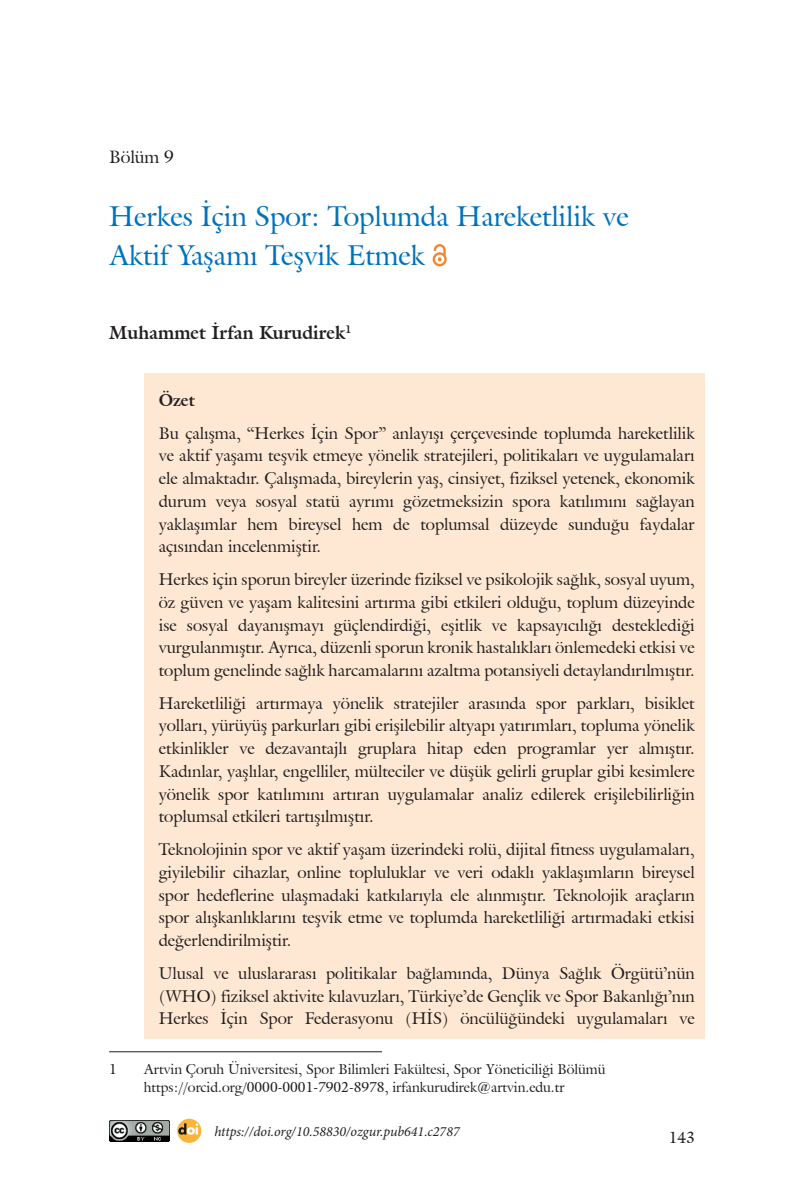
<style>
.page{position:relative;width:794px;height:1191px;background:#fff}
.page>*{position:absolute;margin:0;border:0;box-sizing:border-box;transform-origin:0 0}
.t1{font:28px/38.5px "Galliard IT Cby BT";color:#0072bc}
.t2{font:700 18.38px "Galliard IT Cby BT";color:#231f20}
.t3{font:17.5px "Galliard IT Cby BT";color:#231f20}
.t4{font:16.62px/22.8px "Galliard IT Cby BT";color:#231f20;text-align:justify}
.t5{font:700 16.62px "Galliard IT Cby BT";color:#231f20}
.t6{font:15.75px "Galliard IT Cby BT";color:#231f20}
.t7{font:14px/17.5px "Galliard IT Cby BT";color:#231f20}
.t8{font:italic 14px "Minion Pro";color:#231f20}
</style>
<div class="page">
<div style="left:144px;top:373px;width:560px;height:47px;background:#fee8d3"></div>
<div style="left:144px;top:406px;width:560px;height:160px;background:#fee8d3"></div>
<div style="left:144px;top:552px;width:560px;height:138px;background:#fee8d3"></div>
<div style="left:144px;top:676px;width:560px;height:160px;background:#fee8d3"></div>
<div style="left:144px;top:822px;width:560px;height:138px;background:#fee8d3"></div>
<div style="left:144px;top:946px;width:560px;height:92px;background:#fee8d3"></div>
<svg style="left:433px;top:244px;width:14px;height:22px"></svg>
<hr style="left:109px;top:1051px;width:273px;height:1px;background:#231f20">
<img style="left:109px;top:1120px;width:60px;height:21px">
<svg style="left:177px;top:1118px;width:24px;height:24px"></svg>
<svg style="left:178px;top:1123px;width:20px;height:11px"></svg>
<p class="t3" style="left:109px;top:145px;width:66px">Bölüm 9</p>
<h1 class="t1" style="left:109px;top:197px;width:521px">Herkes İçin Spor: Toplumda Hareketlilik ve<br>Aktif Yaşamı Teşvik Etmek</h1>
<p class="t2" style="left:109px;top:320px;width:244px">Muhammet İrfan Kurudirek<sup>1</sup></p>
<p class="t5" style="left:159px;top:389px;width:38px">Özet</p>
<p class="t4" style="left:159px;top:421px;width:537px">Bu çalışma, “Herkes İçin Spor” anlayışı çerçevesinde toplumda hareketlilik ve aktif yaşamı teşvik etmeye yönelik stratejileri, politikaları ve uygulamaları ele almaktadır. Çalışmada, bireylerin yaş, cinsiyet, fiziksel yetenek, ekonomik durum veya sosyal statü ayrımı gözetmeksizin spora katılımını sağlayan yaklaşımlar hem bireysel hem de toplumsal düzeyde sunduğu faydalar açısından incelenmiştir.</p>
<p class="t4" style="left:159px;top:568px;width:537px">Herkes için sporun bireyler üzerinde fiziksel ve psikolojik sağlık, sosyal uyum, öz güven ve yaşam kalitesini artırma gibi etkileri olduğu, toplum düzeyinde ise sosyal dayanışmayı güçlendirdiği, eşitlik ve kapsayıcılığı desteklediği vurgulanmıştır. Ayrıca, düzenli sporun kronik hastalıkları önlemedeki etkisi ve toplum genelinde sağlık harcamalarını azaltma potansiyeli detaylandırılmıştır.</p>
<p class="t4" style="left:159px;top:691px;width:537px">Hareketliliği artırmaya yönelik stratejiler arasında spor parkları, bisiklet yolları, yürüyüş parkurları gibi erişilebilir altyapı yatırımları, topluma yönelik etkinlikler ve dezavantajlı gruplara hitap eden programlar yer almıştır.<br>Kadınlar, yaşlılar, engelliler, mülteciler ve düşük gelirli gruplar gibi kesimlere yönelik spor katılımını artıran uygulamalar analiz edilerek erişilebilirliğin toplumsal etkileri tartışılmıştır.</p>
<p class="t4" style="left:159px;top:838px;width:537px">Teknolojinin spor ve aktif yaşam üzerindeki rolü, dijital fitness uygulamaları, giyilebilir cihazlar, online topluluklar ve veri odaklı yaklaşımların bireysel spor hedeflerine ulaşmadaki katkılarıyla ele alınmıştır. Teknolojik araçların spor alışkanlıklarını teşvik etme ve toplumda hareketliliği artırmadaki etkisi değerlendirilmiştir.</p>
<p class="t4" style="left:159px;top:961px;width:537px">Ulusal ve uluslararası politikalar bağlamında, Dünya Sağlık Örgütü’nün (WHO) fiziksel aktivite kılavuzları, Türkiye’de Gençlik ve Spor Bakanlığı’nın Herkes İçin Spor Federasyonu (HİS) öncülüğündeki uygulamaları ve</p>
<p class="t7" style="left:109px;top:1060px;width:9px">1</p>
<p class="t7" style="left:144px;top:1060px;width:463px">Artvin Çoruh Üniversitesi, Spor Bilimleri Fakültesi, Spor Yöneticiliği Bölümü https://orcid.org/0000-0001-7902-8978, irfankurudirek@artvin.edu.tr</p>
<p class="t8" style="left:214px;top:1121px;width:247px">https://doi.org/10.58830/ozgur.pub641.c2787</p>
<p class="t6" style="left:668px;top:1127px;width:28px">143</p>
</div>
